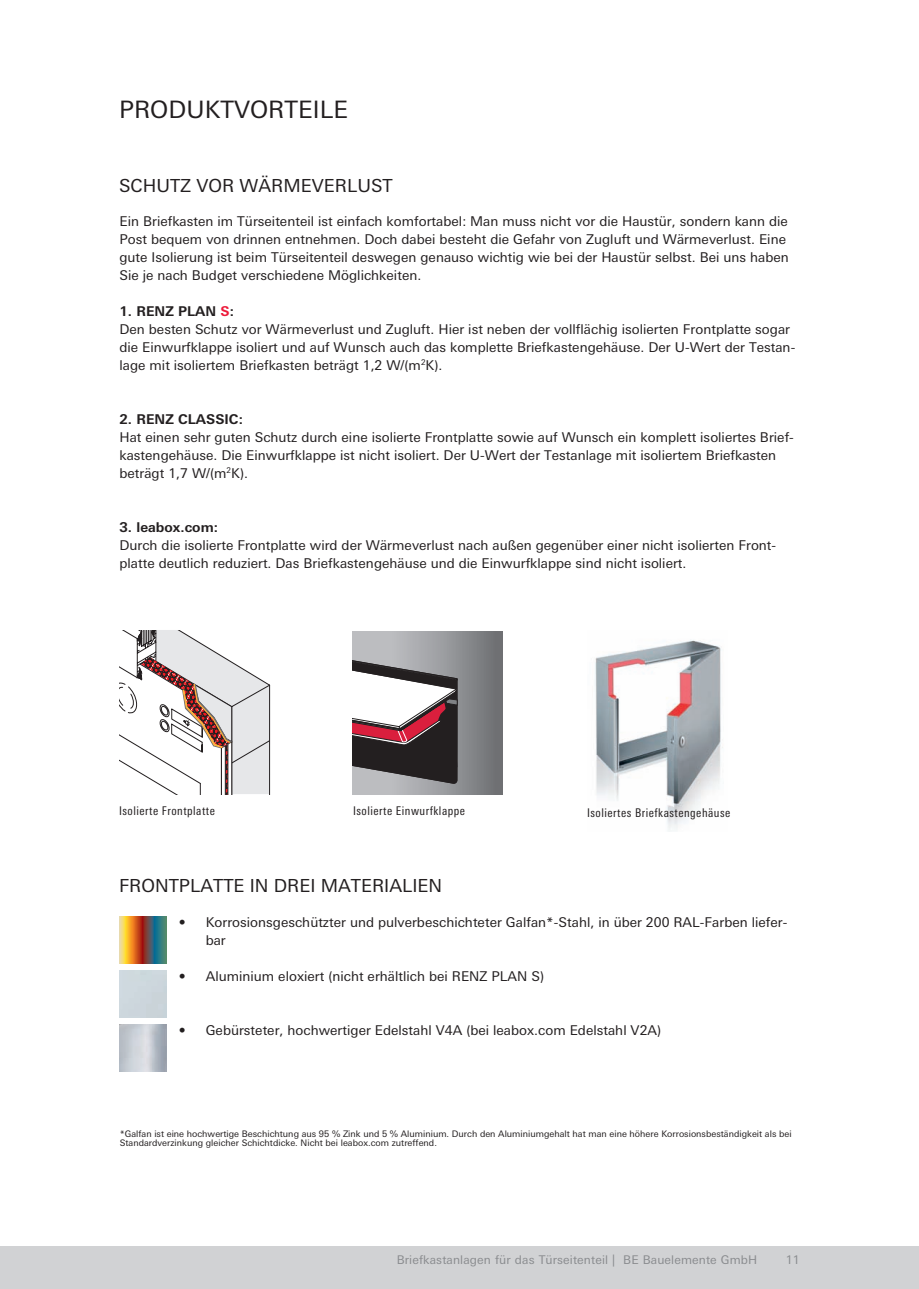
<style>
.page{position:relative;width:919px;height:1289px;background:#fff}
.page>*{position:absolute;margin:0;border:0;box-sizing:border-box;transform-origin:0 0}
.NAVIGATION_HEADLINE{font:24px "LT Univers Basic";color:#231f20}
.NAVIGATION_HEADLINE-2{font:18px "LT Univers Basic";color:#231f20}
.Copy{font:13.5px/18px "LT Univers Basic";color:#231f20}
.Copy-2{font:700 13.5px "LT Univers Basic";color:#231f20}
.Copy-3{font:condensed 12px "LT Univers";letter-spacing:.04em;color:#231f20}
.t1{font:12px "LT Univers Basic";letter-spacing:.01em;color:#8a8c8f}
.t2{font:9px/9px "LT Univers Basic";color:#231f20}
.s1{color:#ed1a3a}
</style>
<div class="page">
<div style="left:0;top:1246px;width:918px;height:42px;background:#d1d2d4"></div>
<svg style="left:119px;top:630px;width:151px;height:164px"></svg>
<div style="left:352px;top:631px;width:151px;height:163px;background:linear-gradient(to right,#cdced1,#747579)"></div>
<svg style="left:352px;top:659px;width:105px;height:125px"></svg>
<img style="left:595px;top:640px;width:128px;height:191px">
<img style="left:119px;top:1024px;width:47px;height:47px">
<svg style="left:119px;top:916px;width:47px;height:47px;background:#96794f"></svg>
<p class="NAVIGATION_HEADLINE" style="left:119px;top:96px;width:230px">PRODUKTVORTEILE</p>
<p class="NAVIGATION_HEADLINE-2" style="left:119px;top:175px;width:275px">SCHUTZ VOR WÄRMEVERLUST</p>
<p class="Copy" style="left:119px;top:212px;width:670px">Ein Briefkasten im Türseitenteil ist einfach komfortabel: Man muss nicht vor die Haustür, sondern kann die</p>
<p class="Copy" style="left:119px;top:230px;width:668px">Post bequem von drinnen entnehmen. Doch dabei besteht die Gefahr von Zugluft und Wärmeverlust. Eine</p>
<p class="Copy" style="left:119px;top:248px;width:671px">gute Isolierung ist beim Türseitenteil deswegen genauso wichtig wie bei der Haustür selbst. Bei uns haben</p>
<p class="Copy" style="left:119px;top:266px;width:303px">Sie je nach Budget verschiedene Möglichkeiten.</p>
<p class="Copy-2" style="left:119px;top:303px;width:116px">1. RENZ PLAN <span class="s1">S</span>:</p>
<p class="Copy" style="left:119px;top:320px;width:672px">Den besten Schutz vor Wärmeverlust und Zugluft. Hier ist neben der vollflächig isolierten Frontplatte sogar</p>
<p class="Copy" style="left:119px;top:338px;width:677px">die Einwurfklappe isoliert und auf Wunsch auch das komplette Briefkastengehäuse. Der U-Wert der Testan-</p>
<p class="Copy" style="left:119px;top:356px;width:324px">lage mit isoliertem Briefkasten beträgt 1,2 W/(m<sup>2</sup>K).</p>
<p class="Copy-2" style="left:119px;top:411px;width:125px">2. RENZ CLASSIC:</p>
<p class="Copy" style="left:119px;top:428px;width:676px">Hat einen sehr guten Schutz durch eine isolierte Frontplatte sowie auf Wunsch ein komplett isoliertes Brief-</p>
<p class="Copy" style="left:119px;top:446px;width:658px">kastengehäuse. Die Einwurfklappe ist nicht isoliert. Der U-Wert der Testanlage mit isoliertem Briefkasten</p>
<p class="Copy" style="left:119px;top:464px;width:130px">beträgt 1,7 W/(m<sup>2</sup>K).</p>
<p class="Copy-2" style="left:119px;top:519px;width:100px">3. leabox.com:</p>
<p class="Copy" style="left:119px;top:536px;width:658px">Durch die isolierte Frontplatte wird der Wärmeverlust nach außen gegenüber einer nicht isolierten Front-</p>
<p class="Copy" style="left:119px;top:554px;width:568px">platte deutlich reduziert. Das Briefkastengehäuse und die Einwurfklappe sind nicht isoliert.</p>
<p class="Copy-3" style="left:119px;top:804px;width:97px">Isolierte Frontplatte</p>
<p class="Copy-3" style="left:353px;top:804px;width:113px">Isolierte Einwurfklappe</p>
<p class="Copy-3" style="left:587px;top:806px;width:145px">Isoliertes Briefkastengehäuse</p>
<p class="NAVIGATION_HEADLINE-2" style="left:119px;top:875px;width:324px">FRONTPLATTE IN DREI MATERIALIEN</p>
<p class="Copy" style="left:206px;top:912px;width:583px;text-indent:-27px">• Korrosionsgeschützter und pulverbeschichteter Galfan*-Stahl, in über 200 RAL-Farben liefer&shy;bar</p>
<p class="Copy" style="left:179px;top:966px;width:367px">• Aluminium eloxiert (nicht erhältlich bei RENZ PLAN S)</p>
<p class="Copy" style="left:179px;top:1020px;width:484px">• Gebürsteter, hochwertiger Edelstahl V4A (bei leabox.com Edelstahl V2A)</p>
<p class="t2" style="left:120px;top:1129px;width:673px">*Galfan ist eine hochwertige Beschichtung aus 95 % Zink und 5 % Aluminium. Durch den Aluminiumgehalt hat man eine höhere Korrosionsbeständigkeit als bei<br>Standardverzinkung gleicher Schichtdicke. Nicht bei leabox.com zutreffend.</p>
<p class="t1" style="left:396px;top:1253px;width:362px">Briefkastanlagen für das Türseitenteil | BE Bauelemente GmbH</p>
<p class="t1" style="left:785px;top:1253px;width:16px">11</p>
</div>
